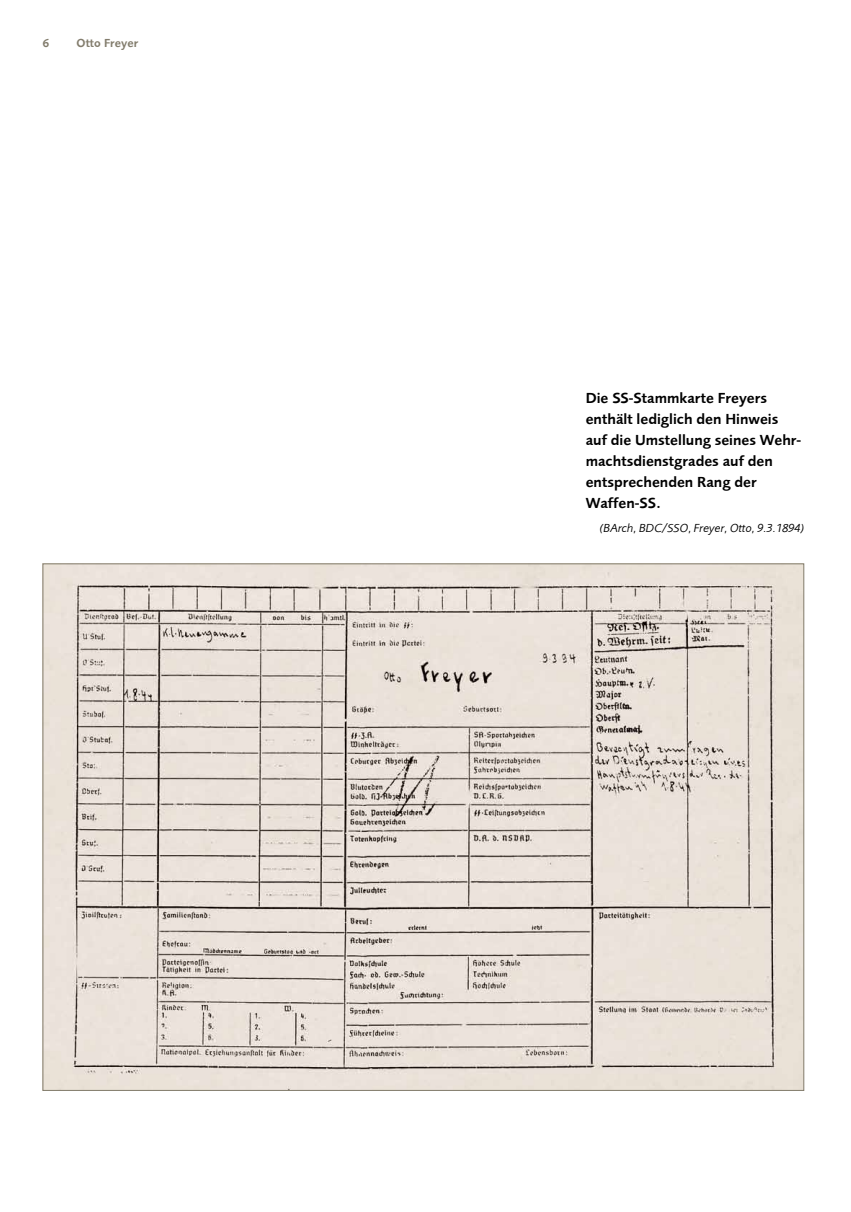
<style>
.page{position:relative;width:851px;height:1212px;background:#fff}
.page>*{position:absolute;margin:0;border:0;box-sizing:border-box;transform-origin:0 0}
.t1{font:15px/21px "Foundry Sans Demi";color:#000}
.t2{font:italic 12px "Foundry Sans";color:#000}
.t3{font:12px "Foundry Sans Demi";color:#827c6c}
</style>
<div class="page">
<img style="left:45px;top:565px;width:757px;height:524px">
<p class="t3" style="left:43px;top:36px;width:8px">6</p>
<p class="t3" style="left:77px;top:36px;width:63px">Otto Freyer</p>
<p class="t1" style="left:585px;top:388px;width:217px">Die SS-Stammkarte Freyers enthält lediglich den Hinweis auf die Umstellung seines Wehr&shy;machtsdienstgrades auf den entsprechenden Rang der<br>Waffen-SS.</p>
<p class="t2" style="left:599px;top:521px;width:206px">(BArch, BDC/SSO, Freyer, Otto, 9.3.1894)</p>
</div>
